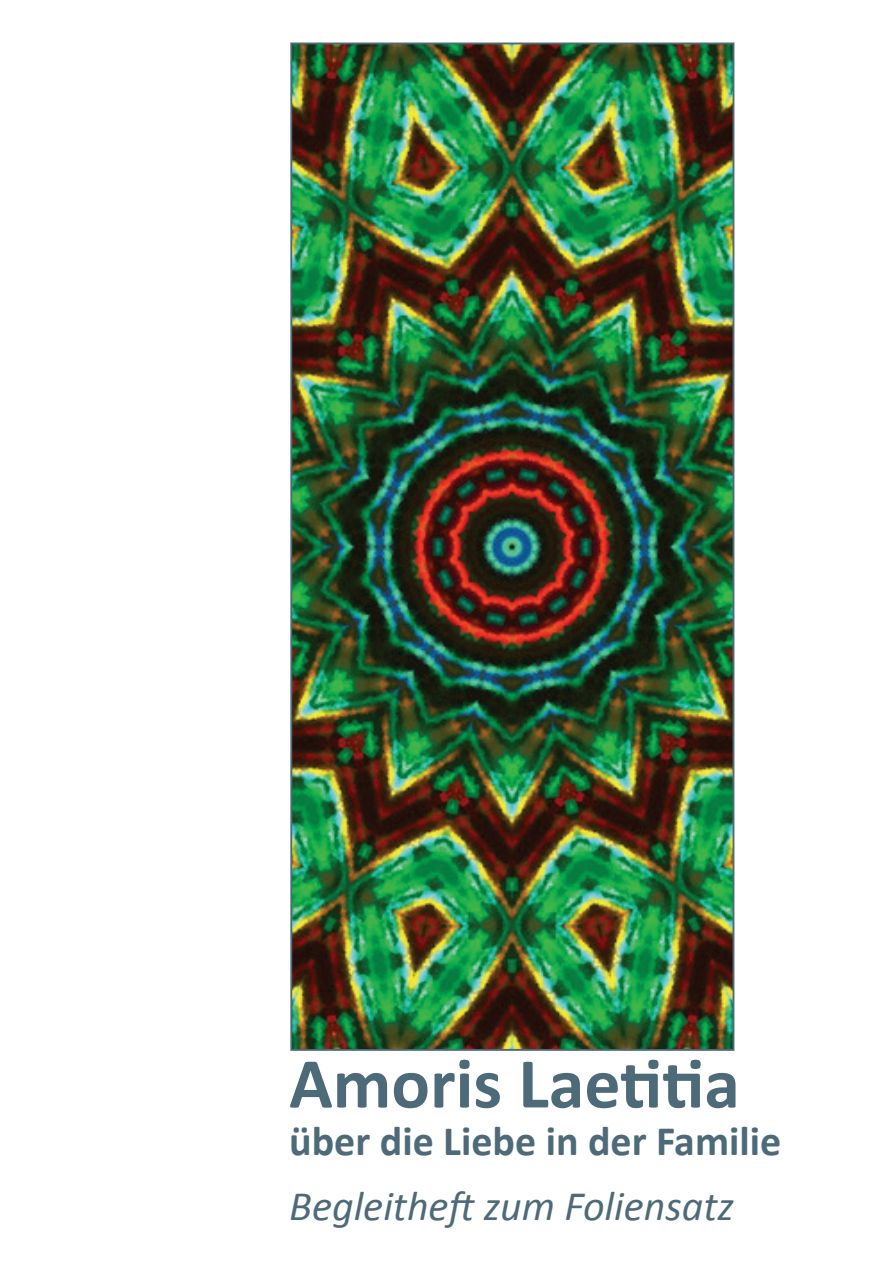
<style>
.page{position:relative;width:893px;height:1263px;background:#fff}
.page>*{position:absolute;margin:0;border:0;box-sizing:border-box;transform-origin:0 0}
.t1{font:700 72px "Calibri";color:#4d6a78}
.t2{font:700 42px "Calibri";color:#4d6a78}
.t3{font:italic 42px "Calibri";color:#4d6a78}
</style>
<div class="page">
<img style="left:293px;top:46px;width:438px;height:1002px">
<h1 class="t1" style="left:289px;top:1039px;width:452px">Amoris Laetitia</h1>
<p class="t2" style="left:289px;top:1115px;width:494px">über die Liebe in der Familie</p>
<p class="t3" style="left:289px;top:1180px;width:446px">Begleitheft zum Foliensatz</p>
</div>
